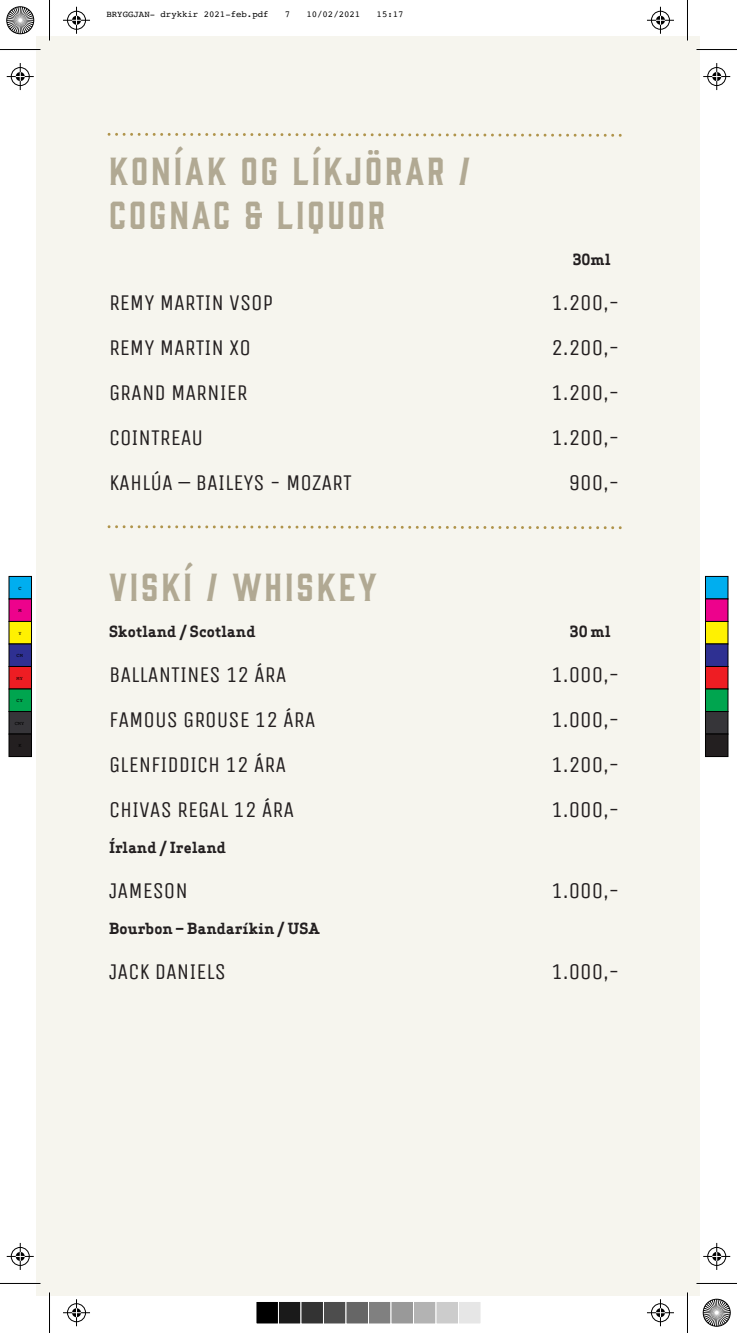
<style>
.page{position:relative;width:737px;height:1333px;background:#fff}
.page>*{position:absolute;margin:0;border:0;box-sizing:border-box;transform-origin:0 0}
.t1{font:36px/43.5px "Gin W00";letter-spacing:.08em;color:#b1a993}
.t2{font:22.5px "Unica One";color:#231f20}
.t3{font:700 15px "Apex Serif";letter-spacing:.02em;color:#231f20}
.t4{font:9px "Courier";color:#000}
.t5{font:5.25px "Courier";color:#000}
</style>
<div class="page">
<div style="left:37px;top:37px;width:663px;height:1258px;background:#f6f5ee"></div>
<svg style="left:107px;top:132px;width:515px;height:5px"></svg>
<svg style="left:107px;top:525px;width:515px;height:5px"></svg>
<hr style="left:0;top:1282px;width:40px;height:2px;background:#fff">
<hr style="left:696px;top:1282px;width:41px;height:2px;background:#fff">
<hr style="left:686px;top:0;width:2px;height:40px;background:#fff">
<hr style="left:686px;top:1292px;width:2px;height:40px;background:#fff">
<hr style="left:0;top:49px;width:40px;height:1px;background:#000">
<hr style="left:696px;top:49px;width:41px;height:1px;background:#000">
<hr style="left:0;top:1282px;width:40px;height:1px;background:#000">
<hr style="left:696px;top:1282px;width:41px;height:1px;background:#000">
<hr style="left:49px;top:0;width:1px;height:40px;background:#000">
<hr style="left:49px;top:1292px;width:1px;height:40px;background:#000">
<hr style="left:687px;top:0;width:1px;height:40px;background:#000">
<hr style="left:687px;top:1292px;width:1px;height:40px;background:#000">
<svg style="left:63px;top:7px;width:27px;height:27px"></svg>
<svg style="left:647px;top:7px;width:27px;height:27px"></svg>
<svg style="left:63px;top:1299px;width:27px;height:26px"></svg>
<svg style="left:647px;top:1299px;width:27px;height:26px"></svg>
<svg style="left:7px;top:63px;width:27px;height:27px"></svg>
<svg style="left:7px;top:1242px;width:27px;height:27px"></svg>
<svg style="left:703px;top:63px;width:27px;height:27px"></svg>
<svg style="left:703px;top:1242px;width:27px;height:27px"></svg>
<div style="left:9px;top:576px;width:23px;height:23px;background:#00aeef"></div>
<div style="left:9px;top:576px;width:23px;height:23px;border:1px solid #000"></div>
<div style="left:9px;top:599px;width:23px;height:22px;background:#ed028c"></div>
<div style="left:9px;top:598px;width:23px;height:23px;border:1px solid #000"></div>
<div style="left:9px;top:621px;width:23px;height:23px;background:#fff101"></div>
<div style="left:9px;top:621px;width:23px;height:23px;border:1px solid #000"></div>
<div style="left:9px;top:644px;width:23px;height:22px;background:#2e3092"></div>
<div style="left:9px;top:643px;width:23px;height:23px;border:1px solid #000"></div>
<div style="left:9px;top:666px;width:23px;height:23px;background:#ee1d23"></div>
<div style="left:9px;top:666px;width:23px;height:23px;border:1px solid #000"></div>
<div style="left:9px;top:689px;width:23px;height:22px;background:#00a54f"></div>
<div style="left:9px;top:711px;width:23px;height:23px;background:#363539"></div>
<div style="left:9px;top:711px;width:23px;height:23px;border:1px solid #000"></div>
<div style="left:9px;top:734px;width:23px;height:22px;background:#231f20"></div>
<div style="left:9px;top:733px;width:23px;height:23px;border:1px solid #000"></div>
<div style="left:705px;top:576px;width:23px;height:23px;background:#00aeef"></div>
<div style="left:705px;top:576px;width:23px;height:23px;border:1px solid #000"></div>
<div style="left:705px;top:599px;width:23px;height:22px;background:#ed028c"></div>
<div style="left:705px;top:598px;width:23px;height:23px;border:1px solid #000"></div>
<div style="left:705px;top:621px;width:23px;height:23px;background:#fff101"></div>
<div style="left:705px;top:621px;width:23px;height:23px;border:1px solid #000"></div>
<div style="left:705px;top:644px;width:23px;height:22px;background:#2e3092"></div>
<div style="left:705px;top:643px;width:23px;height:23px;border:1px solid #000"></div>
<div style="left:705px;top:666px;width:23px;height:23px;background:#ee1d23"></div>
<div style="left:705px;top:666px;width:23px;height:23px;border:1px solid #000"></div>
<div style="left:705px;top:689px;width:23px;height:22px;background:#00a54f"></div>
<div style="left:705px;top:711px;width:23px;height:23px;background:#363539"></div>
<div style="left:705px;top:711px;width:23px;height:23px;border:1px solid #000"></div>
<div style="left:705px;top:734px;width:23px;height:22px;background:#231f20"></div>
<div style="left:705px;top:733px;width:23px;height:23px;border:1px solid #000"></div>
<div style="left:256px;top:1301px;width:22px;height:22px;background:#000"></div>
<div style="left:256px;top:1300px;width:23px;height:23px;border:1px solid #fff"></div>
<div style="left:278px;top:1301px;width:23px;height:22px;background:#1a1a1a"></div>
<div style="left:278px;top:1300px;width:23px;height:23px;border:1px solid #fff"></div>
<div style="left:301px;top:1301px;width:22px;height:22px;background:#333"></div>
<div style="left:301px;top:1300px;width:23px;height:23px;border:1px solid #fff"></div>
<div style="left:323px;top:1301px;width:23px;height:22px;background:#4d4d4d"></div>
<div style="left:323px;top:1300px;width:23px;height:23px;border:1px solid #fff"></div>
<div style="left:346px;top:1301px;width:22px;height:22px;background:#666"></div>
<div style="left:346px;top:1300px;width:23px;height:23px;border:1px solid #fff"></div>
<div style="left:368px;top:1301px;width:23px;height:22px;background:#808080"></div>
<div style="left:368px;top:1300px;width:23px;height:23px;border:1px solid #fff"></div>
<div style="left:391px;top:1301px;width:22px;height:22px;background:#999"></div>
<div style="left:391px;top:1300px;width:23px;height:23px;border:1px solid #fff"></div>
<div style="left:413px;top:1301px;width:23px;height:22px;background:#b3b3b3"></div>
<div style="left:413px;top:1300px;width:23px;height:23px;border:1px solid #fff"></div>
<div style="left:436px;top:1301px;width:22px;height:22px;background:#ccc"></div>
<div style="left:436px;top:1300px;width:23px;height:23px;border:1px solid #fff"></div>
<div style="left:458px;top:1301px;width:23px;height:22px;background:#e6e6e6"></div>
<div style="left:458px;top:1300px;width:23px;height:23px;border:1px solid #fff"></div>
<svg style="left:6px;top:6px;width:29px;height:29px"></svg>
<svg style="left:702px;top:1298px;width:29px;height:29px"></svg>
<p class="t5" style="left:18px;top:583px;width:5px">C</p>
<p class="t5" style="left:18px;top:606px;width:5px">M</p>
<p class="t5" style="left:18px;top:628px;width:5px">Y</p>
<p class="t5" style="left:17px;top:651px;width:8px">CM</p>
<p class="t5" style="left:17px;top:673px;width:8px">MY</p>
<p class="t5" style="left:17px;top:696px;width:8px">CY</p>
<p class="t5" style="left:15px;top:718px;width:11px">CMY</p>
<p class="t5" style="left:18px;top:741px;width:5px">K</p>
<p class="t4" style="left:106px;top:7px;width:164px">BRYGGJAN- drykkir 2021-feb.pdf</p>
<p class="t4" style="left:285px;top:7px;width:7px">7</p>
<p class="t4" style="left:306px;top:7px;width:56px">10/02/2021</p>
<p class="t4" style="left:377px;top:7px;width:29px">15:17</p>
<h1 class="t1" style="left:109px;top:147px;width:363px">KONÍAK OG LÍKJÖRAR /<br>COGNAC &amp; LIQUOR</h1>
<p class="t3" style="left:573px;top:249px;width:39px">30ml</p>
<p class="t2" style="left:109px;top:289px;width:165px">REMY MARTIN VSOP</p>
<p class="t2" style="left:551px;top:289px;width:69px">1.200,-</p>
<p class="t2" style="left:109px;top:334px;width:143px">REMY MARTIN XO</p>
<p class="t2" style="left:551px;top:334px;width:69px">2.200,-</p>
<p class="t2" style="left:109px;top:379px;width:140px">GRAND MARNIER</p>
<p class="t2" style="left:551px;top:379px;width:69px">1.200,-</p>
<p class="t2" style="left:109px;top:424px;width:96px">COINTREAU</p>
<p class="t2" style="left:551px;top:424px;width:69px">1.200,-</p>
<p class="t2" style="left:109px;top:469px;width:244px">KAHLÚA – BAILEYS - MOZART</p>
<p class="t2" style="left:569px;top:469px;width:52px">900,-</p>
<h1 class="t1" style="left:109px;top:562px;width:269px">VISKÍ / WHISKEY</h1>
<p class="t3" style="left:109px;top:621px;width:148px">Skotland / Scotland</p>
<p class="t3" style="left:570px;top:621px;width:42px">30 ml</p>
<p class="t2" style="left:109px;top:661px;width:179px">BALLANTINES 12 ÁRA</p>
<p class="t2" style="left:551px;top:661px;width:69px">1.000,-</p>
<p class="t2" style="left:109px;top:706px;width:208px">FAMOUS GROUSE 12 ÁRA</p>
<p class="t2" style="left:551px;top:706px;width:69px">1.000,-</p>
<p class="t2" style="left:109px;top:751px;width:179px">GLENFIDDICH 12 ÁRA</p>
<p class="t2" style="left:551px;top:751px;width:69px">1.200,-</p>
<p class="t2" style="left:109px;top:796px;width:187px">CHIVAS REGAL 12 ÁRA</p>
<p class="t2" style="left:551px;top:796px;width:69px">1.000,-</p>
<p class="t3" style="left:109px;top:837px;width:118px">Írland / Ireland</p>
<p class="t2" style="left:109px;top:877px;width:80px">JAMESON</p>
<p class="t2" style="left:551px;top:877px;width:69px">1.000,-</p>
<p class="t3" style="left:109px;top:918px;width:212px">Bourbon – Bandaríkin / USA</p>
<p class="t2" style="left:109px;top:958px;width:119px">JACK DANIELS</p>
<p class="t2" style="left:551px;top:958px;width:69px">1.000,-</p>
</div>
